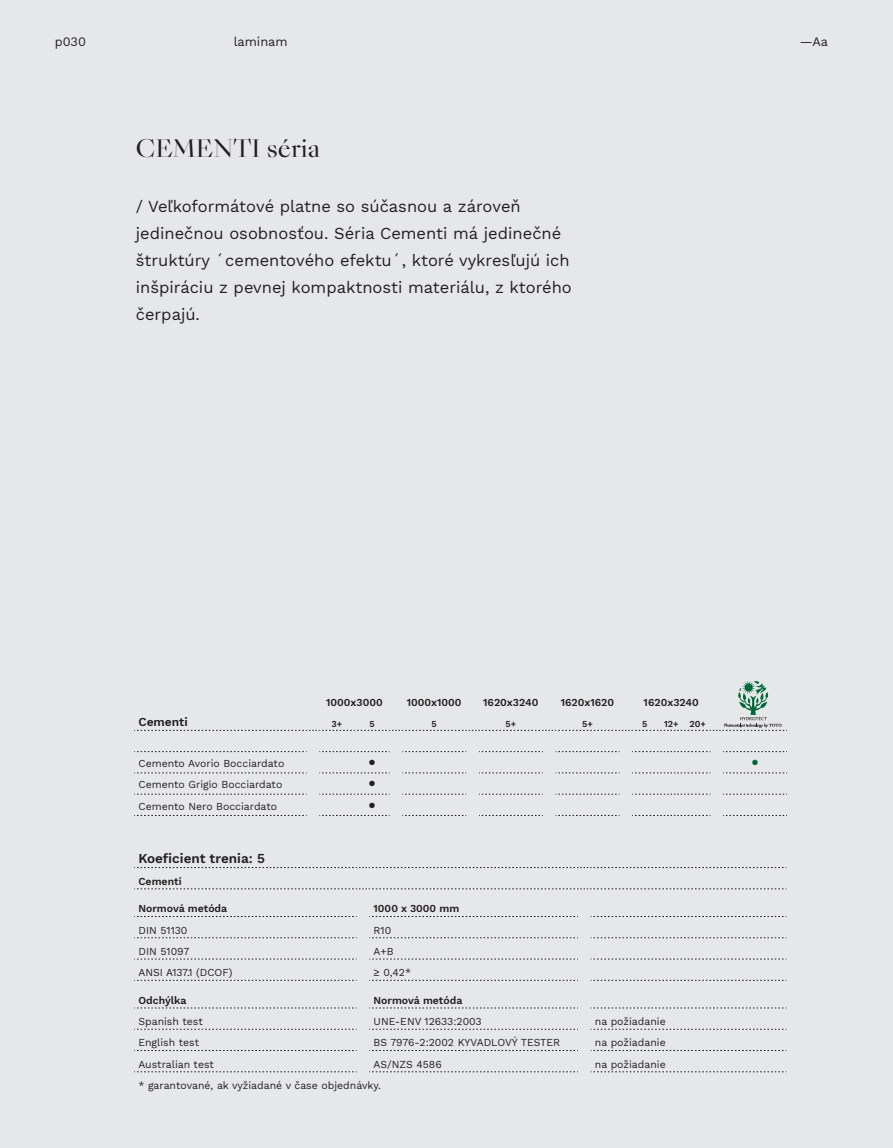
<style>
.page{position:relative;width:893px;height:1148px;background:#fff}
.page>*{position:absolute;margin:0;border:0;box-sizing:border-box;transform-origin:0 0}
.t1{font:23.25px "Sang Bleu Empire";color:#231f20}
.t2{font:16.5px/27px "Work Sans";color:#231f20}
.t3{font:600 13.5px "Work Sans";color:#231f20}
.t4{font:12.75px "Work Sans";color:#231f20}
.t5{font:600 12px "Work Sans";color:#231f20}
.t6{font:10.5px "Work Sans";color:#231f20}
.t7{font:600 10.5px "Work Sans";color:#231f20}
.t8{font:600 9px "Work Sans";color:#231f20}
.t9{font:7.5px "Zapf Dingbats ITC";color:#231f20}
.t10{font:7.5px "Zapf Dingbats ITC";color:#00693b}
</style>
<div class="page">
<div style="left:0;top:0;width:892px;height:1147px;background:#e6e7e9"></div>
<svg style="left:134px;top:751px;width:172px;height:1px"></svg>
<svg style="left:319px;top:751px;width:70px;height:1px"></svg>
<svg style="left:402px;top:751px;width:64px;height:1px"></svg>
<svg style="left:479px;top:751px;width:61px;height:1px"></svg>
<svg style="left:555px;top:751px;width:64px;height:1px"></svg>
<svg style="left:632px;top:751px;width:78px;height:1px"></svg>
<svg style="left:723px;top:751px;width:63px;height:1px"></svg>
<svg style="left:134px;top:772px;width:172px;height:1px"></svg>
<svg style="left:319px;top:772px;width:70px;height:1px"></svg>
<svg style="left:402px;top:772px;width:64px;height:1px"></svg>
<svg style="left:479px;top:772px;width:61px;height:1px"></svg>
<svg style="left:555px;top:772px;width:64px;height:1px"></svg>
<svg style="left:632px;top:772px;width:78px;height:1px"></svg>
<svg style="left:723px;top:772px;width:63px;height:1px"></svg>
<svg style="left:134px;top:793px;width:172px;height:1px"></svg>
<svg style="left:319px;top:793px;width:70px;height:1px"></svg>
<svg style="left:402px;top:793px;width:64px;height:1px"></svg>
<svg style="left:479px;top:793px;width:61px;height:1px"></svg>
<svg style="left:555px;top:793px;width:64px;height:1px"></svg>
<svg style="left:632px;top:793px;width:78px;height:1px"></svg>
<svg style="left:723px;top:793px;width:62px;height:1px"></svg>
<svg style="left:134px;top:815px;width:172px;height:1px"></svg>
<svg style="left:319px;top:815px;width:70px;height:1px"></svg>
<svg style="left:402px;top:815px;width:64px;height:1px"></svg>
<svg style="left:479px;top:815px;width:61px;height:1px"></svg>
<svg style="left:555px;top:815px;width:64px;height:1px"></svg>
<svg style="left:632px;top:815px;width:78px;height:1px"></svg>
<svg style="left:723px;top:815px;width:63px;height:1px"></svg>
<svg style="left:134px;top:916px;width:222px;height:1px"></svg>
<svg style="left:369px;top:916px;width:208px;height:1px"></svg>
<svg style="left:590px;top:916px;width:196px;height:1px"></svg>
<svg style="left:134px;top:937px;width:222px;height:1px"></svg>
<svg style="left:369px;top:937px;width:208px;height:1px"></svg>
<svg style="left:590px;top:937px;width:196px;height:1px"></svg>
<svg style="left:134px;top:958px;width:222px;height:1px"></svg>
<svg style="left:369px;top:958px;width:208px;height:1px"></svg>
<svg style="left:590px;top:958px;width:196px;height:1px"></svg>
<svg style="left:134px;top:979px;width:220px;height:1px"></svg>
<svg style="left:369px;top:979px;width:206px;height:1px"></svg>
<svg style="left:590px;top:979px;width:196px;height:1px"></svg>
<svg style="left:134px;top:1007px;width:222px;height:1px"></svg>
<svg style="left:369px;top:1007px;width:208px;height:1px"></svg>
<svg style="left:134px;top:1028px;width:222px;height:1px"></svg>
<svg style="left:369px;top:1028px;width:206px;height:1px"></svg>
<svg style="left:590px;top:1028px;width:196px;height:1px"></svg>
<svg style="left:134px;top:1050px;width:222px;height:1px"></svg>
<svg style="left:369px;top:1050px;width:208px;height:1px"></svg>
<svg style="left:590px;top:1050px;width:196px;height:1px"></svg>
<svg style="left:134px;top:1071px;width:222px;height:1px"></svg>
<svg style="left:369px;top:1071px;width:208px;height:1px"></svg>
<svg style="left:590px;top:1071px;width:196px;height:1px"></svg>
<svg style="left:134px;top:888px;width:652px;height:1px"></svg>
<svg style="left:134px;top:867px;width:652px;height:1px"></svg>
<svg style="left:590px;top:1007px;width:196px;height:1px"></svg>
<svg style="left:134px;top:681px;width:652px;height:50px"></svg>
<p class="t4" style="left:55px;top:37px;width:33px">p030</p>
<p class="t4" style="left:233px;top:34px;width:55px">laminam</p>
<p class="t4" style="left:799px;top:34px;width:30px">—Aa</p>
<h1 class="t1" style="left:136px;top:135px;width:186px">CEMENTI séria</h1>
<h2 class="t2" style="left:136px;top:192px;width:437px">/ Veľkoformátové platne so súčasnou a zároveň jedinečnou osobnosťou. Séria Cementi má jedinečné štruktúry ´cementového efektu´, ktoré vykresľujú ich inšpiráciu z pevnej kompaktnosti materiálu, z ktorého čerpajú.</h2>
<p class="t7" style="left:326px;top:695px;width:58px">1000x3000</p>
<p class="t7" style="left:406px;top:695px;width:56px">1000x1000</p>
<p class="t7" style="left:483px;top:695px;width:57px">1620x3240</p>
<p class="t7" style="left:560px;top:695px;width:55px">1620x1620</p>
<p class="t7" style="left:643px;top:695px;width:57px">1620x3240</p>
<p class="t5" style="left:138px;top:712px;width:51px">Cementi</p>
<p class="t8" style="left:331px;top:717px;width:12px">3+</p>
<p class="t8" style="left:369px;top:717px;width:7px">5</p>
<p class="t8" style="left:431px;top:717px;width:7px">5</p>
<p class="t8" style="left:505px;top:717px;width:12px">5+</p>
<p class="t8" style="left:582px;top:717px;width:12px">5+</p>
<p class="t8" style="left:642px;top:717px;width:7px">5</p>
<p class="t8" style="left:663px;top:717px;width:43px">12+ 20+</p>
<p class="t6" style="left:138px;top:755px;width:147px">Cemento Avorio Bocciardato</p>
<p class="t9" style="left:369px;top:759px;width:7px">●</p>
<p class="t10" style="left:751px;top:759px;width:7px">●</p>
<p class="t6" style="left:138px;top:776px;width:145px">Cemento Grigio Bocciardato</p>
<p class="t9" style="left:369px;top:780px;width:7px">●</p>
<p class="t6" style="left:138px;top:798px;width:140px">Cemento Nero Bocciardato</p>
<p class="t9" style="left:369px;top:801px;width:7px">●</p>
<p class="t3" style="left:138px;top:848px;width:128px">Koe昀椀cient trenia: 5</p>
<p class="t7" style="left:138px;top:872px;width:45px">Cementi</p>
<p class="t7" style="left:138px;top:900px;width:90px">Normová metóda</p>
<p class="t7" style="left:373px;top:900px;width:87px">1000 x 3000 mm</p>
<p class="t6" style="left:138px;top:921px;width:50px">DIN 51130</p>
<p class="t6" style="left:373px;top:921px;width:19px">R10</p>
<p class="t6" style="left:138px;top:943px;width:52px">DIN 51097</p>
<p class="t6" style="left:373px;top:943px;width:22px">A+B</p>
<p class="t6" style="left:138px;top:964px;width:96px">ANSI A137.1 (DCOF)</p>
<p class="t6" style="left:373px;top:964px;width:39px">≥ 0,42*</p>
<p class="t7" style="left:138px;top:992px;width:49px">Odchýlka</p>
<p class="t7" style="left:373px;top:992px;width:90px">Normová metóda</p>
<p class="t6" style="left:138px;top:1013px;width:66px">Spanish test</p>
<p class="t6" style="left:373px;top:1013px;width:109px">UNE-ENV 12633:2003</p>
<p class="t6" style="left:594px;top:1013px;width:72px">na požiadanie</p>
<p class="t6" style="left:138px;top:1034px;width:62px">English test</p>
<p class="t6" style="left:373px;top:1034px;width:188px">BS 7976-2:2002 KYVADLOVÝ TESTER</p>
<p class="t6" style="left:594px;top:1034px;width:72px">na požiadanie</p>
<p class="t6" style="left:138px;top:1055px;width:77px">Australian test</p>
<p class="t6" style="left:373px;top:1055px;width:70px">AS/NZS 4586</p>
<p class="t6" style="left:594px;top:1055px;width:72px">na požiadanie</p>
<p class="t6" style="left:138px;top:1077px;width:244px">* garantované, ak vyžiadané v čase objednávky.</p>
</div>
